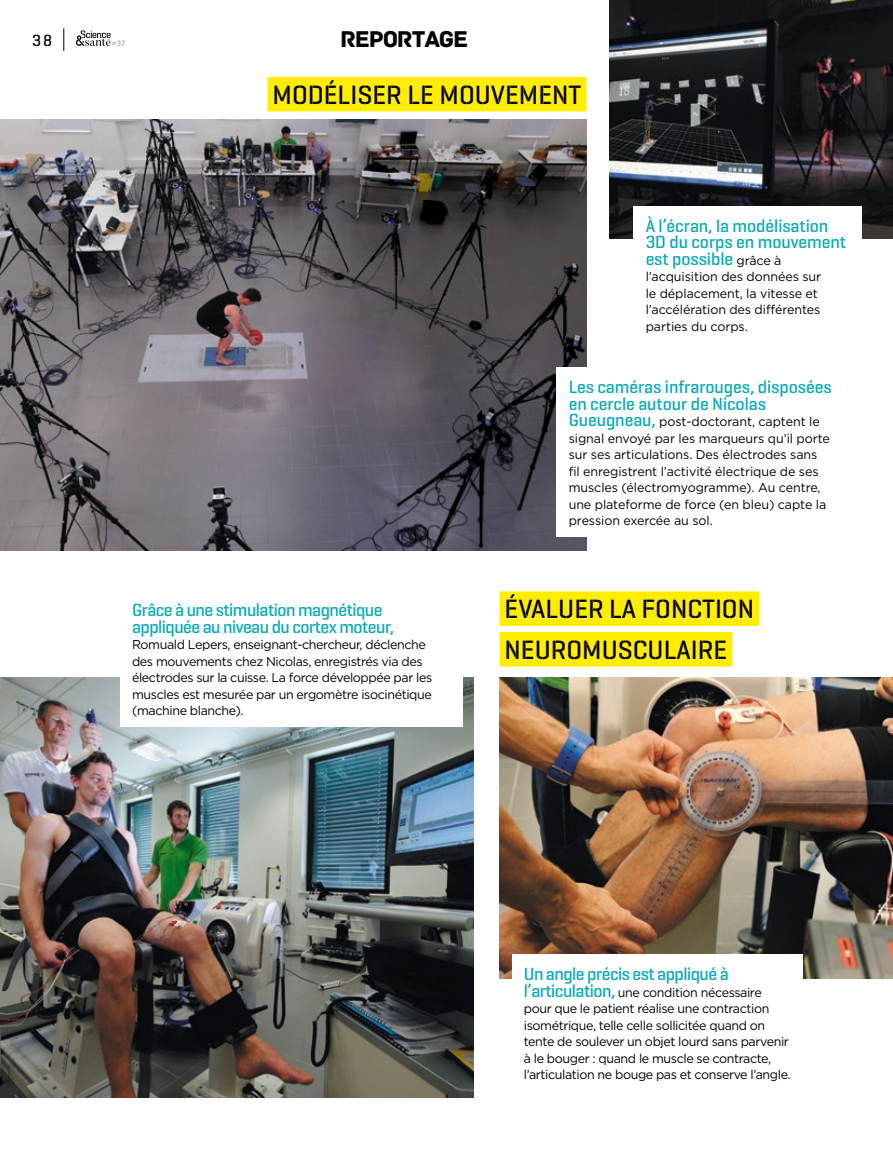
<style>
.page{position:relative;width:893px;height:1149px;background:#fff}
.page>*{position:absolute;margin:0;border:0;box-sizing:border-box;transform-origin:0 0}
.t1{font:500 27px/40.5px "Geogrotesque Stencil A";color:#000}
.t2{font:24px "Archive";letter-spacing:-.05em;color:#000}
.t3{font:500 18px/16.5px "Geogrotesque Stencil A";letter-spacing:-.005em;color:#00a8b5}
.t4{font:500 18px/16.5px "Geogrotesque Stencil A";letter-spacing:-.03em;color:#00a8b5}
.t5{font:500 16.5px "Geogrotesque Stencil A";color:#000}
.t6{font:12.75px/16.5px "Gotham";letter-spacing:-.03em;color:#000}
.t7{font:12.75px/16.5px "Gotham";letter-spacing:-.005em;color:#000}
.t8{font:500 7.95px "Geogrotesque Stencil A";color:#9c9e9f}
.s1{font-family:"Gotham";font-weight:400;font-size:12.75px;color:#000}
.s2{font-family:"Geogrotesque Stencil A";font-weight:500;font-size:18px;color:#00a8b5}
</style>
<div class="page">
<div style="left:267px;top:77px;width:319px;height:27px;background:#ffed00"></div>
<div style="left:267px;top:104px;width:319px;height:7px;background:#ffed00"></div>
<img style="left:0;top:677px;width:473px;height:420px">
<img style="left:499px;top:677px;width:394px;height:301px">
<img style="left:610px;top:0;width:283px;height:238px">
<div style="left:512px;top:954px;width:291px;height:136px;background:#fff"></div>
<div style="left:120px;top:590px;width:342px;height:137px;background:#fff"></div>
<div style="left:634px;top:206px;width:228px;height:137px;background:#fff"></div>
<div style="left:499px;top:591px;width:260px;height:27px;background:#ffed00"></div>
<div style="left:499px;top:618px;width:260px;height:7px;background:#ffed00"></div>
<div style="left:499px;top:631px;width:233px;height:27px;background:#ffed00"></div>
<div style="left:499px;top:658px;width:233px;height:8px;background:#ffed00"></div>
<img style="left:0;top:119px;width:586px;height:431px">
<div style="left:557px;top:367px;width:305px;height:170px;background:#fff"></div>
<svg style="left:63px;top:28px;width:1px;height:23px"></svg>
<svg style="left:76px;top:30px;width:35px;height:16px"></svg>
<p class="t5" style="left:32px;top:30px;width:21px">38</p>
<p class="t8" style="left:112px;top:38px;width:16px">#37</p>
<h2 class="t2" style="left:340px;top:25px;width:130px">REPORTAGE</h2>
<h1 class="t1" style="left:273px;top:74px;width:310px">MODÉLISER LE MOUVEMENT</h1>
<h3 class="t3" style="left:646px;top:217px;width:202px">À l’écran, la modélisation<br>3D du corps en mouvement est possible <span class="s1">grâce à</span></h3>
<p class="t7" style="left:646px;top:268px;width:177px">l’acquisition des données sur le déplacement, la vitesse et l’accélération des différentes parties du corps.</p>
<h3 class="t4" style="left:132px;top:601px;width:264px">Grâce à une stimulation magnétique appliquée au niveau du cortex moteur,</h3>
<p class="t6" style="left:132px;top:636px;width:302px">Romuald Lepers, enseignant-chercheur, déclenche des mouvements chez Nicolas, enregistrés via des électrodes sur la cuisse. La force développée par les muscles est mesurée par un ergomètre isocinétique (machine blanche).</p>
<h3 class="t3" style="left:569px;top:378px;width:264px">Les caméras infrarouges, disposées en cercle autour de Nicolas</h3>
<p class="t7" style="left:569px;top:413px;width:263px"><span class="s2">Gueugneau,</span> post-doctorant, captent le signal envoyé par les marqueurs qu’il porte sur ses articulations. Des électrodes sans fil enregistrent l’activité électrique de ses muscles (électromyogramme). Au centre, une plateforme de force (en bleu) capte la pression exercée au sol.</p>
<h1 class="t1" style="left:505px;top:588px;width:251px">ÉVALUER LA FONCTION<br>NEUROMUSCULAIRE</h1>
<h3 class="t4" style="left:524px;top:964px;width:206px">Un angle précis est appliqué à</h3>
<p class="t6" style="left:524px;top:983px;width:268px"><span class="s2">l’articulation,</span> une condition nécessaire pour que le patient réalise une contraction isométrique, telle celle sollicitée quand on tente de soulever un objet lourd sans parvenir à le bouger : quand le muscle se contracte, l’articulation ne bouge pas et conserve l’angle.</p>
</div>
